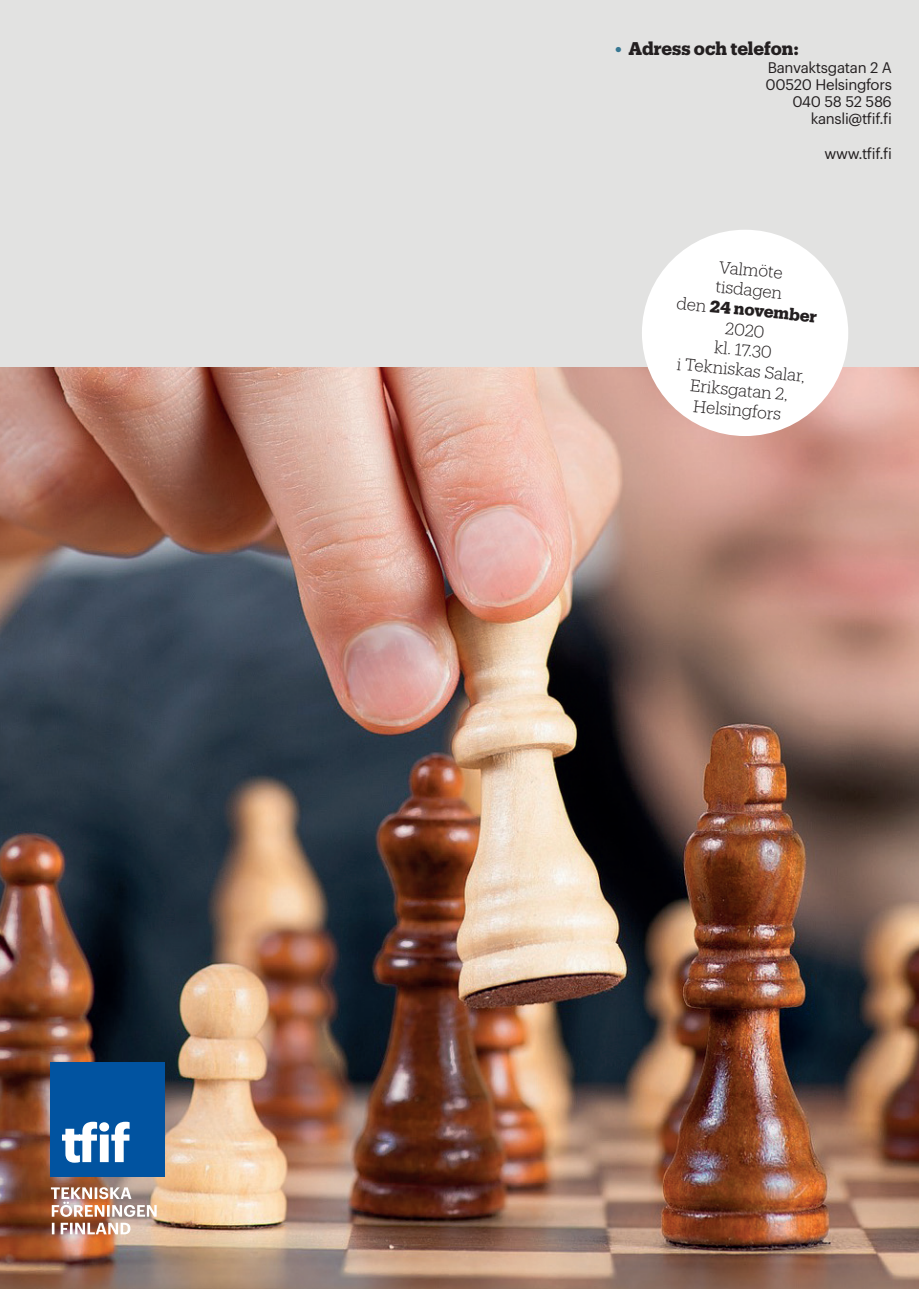
<style>
.page{position:relative;width:919px;height:1289px;background:#fff}
.page>*{position:absolute;margin:0;border:0;box-sizing:border-box;transform-origin:0 0}
.t1{font:700 18px "Produkt";color:#231f20}
.VB-Bollinfo{font:300 16.5px/20.1px "Produkt";color:#231f20;text-align:center}
.VB-Bollinfo-2{font:700 16.5px/20px "Produkt";color:#231f20;text-align:center}
.Lista_Text{font:15px "Graphik";letter-spacing:-.02em;color:#231f20}
.s1{color:#377792}
.s2{font-weight:300}
</style>
<div class="page">
<img style="left:0;top:367px;width:918px;height:921px">
<div style="left:0;top:0;width:918px;height:367px;background:#e2e2e1"></div>
<div style="left:50px;top:1062px;width:115px;height:115px;background:#0153a0"></div>
<svg style="left:62px;top:1121px;width:68px;height:41px"></svg>
<svg style="left:52px;top:1222px;width:78px;height:12px"></svg>
<img style="left:51px;top:1187px;width:106px;height:29px">
<div style="left:642px;top:230px;width:206px;height:206px;background:#fff;border-radius:50%"></div>
<p class="t1" style="left:615px;top:36px;width:185px"><span class="s1">•</span> Adress och telefon:</p>
<p class="Lista_Text" style="left:767px;top:56px;width:126px">Banvaktsgatan 2 A</p>
<p class="Lista_Text" style="left:765px;top:73px;width:128px">00520 Helsingfors</p>
<p class="Lista_Text" style="left:792px;top:90px;width:101px">040 58 52 586</p>
<p class="Lista_Text" style="left:810px;top:108px;width:83px">kansli@tfif.fi</p>
<p class="Lista_Text" style="left:824px;top:142px;width:69px">www.tfif.fi</p>
<p class="VB-Bollinfo" style="left:720px;top:256px;width:65px;rotate:5deg">Valmöte</p>
<p class="VB-Bollinfo" style="left:716px;top:276px;width:68px;rotate:5deg">tisdagen</p>
<p class="VB-Bollinfo-2" style="left:677px;top:293px;width:142px;rotate:5deg"><span class="s2">den</span> 24 november<br><span class="s2">2020</span></p>
<p class="VB-Bollinfo" style="left:679px;top:333px;width:130px;rotate:5deg">kl. 17.30<br>i Tekniskas Salar,</p>
<p class="VB-Bollinfo" style="left:691px;top:374px;width:100px;rotate:5deg">Eriksgatan 2,</p>
<p class="VB-Bollinfo" style="left:694px;top:395px;width:89px;rotate:5deg">Helsingfors</p>
</div>
